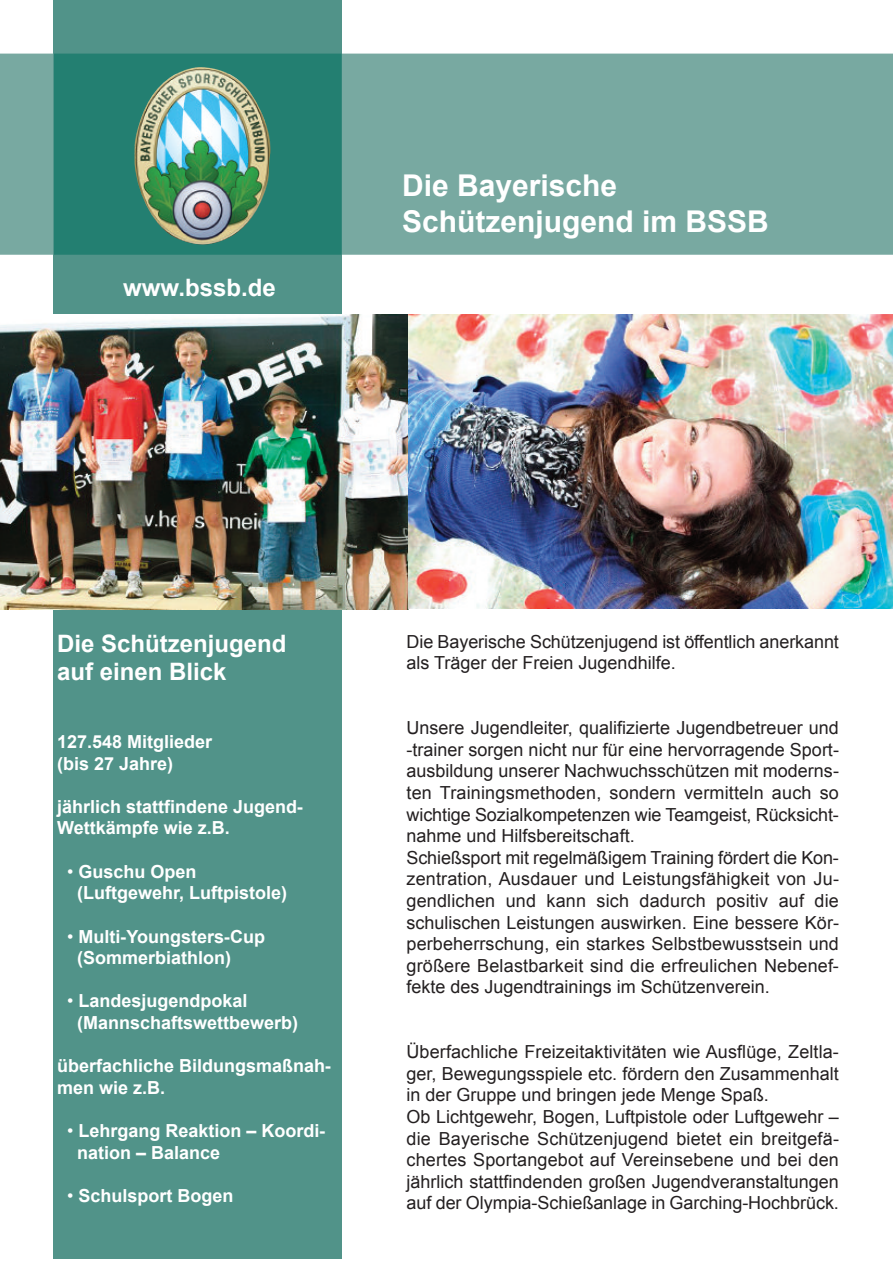
<style>
.page{position:relative;width:893px;height:1263px;background:#fff}
.page>*{position:absolute;margin:0;border:0;box-sizing:border-box;transform-origin:0 0}
.t1{font:700 30px/36px "Arial";color:#fff}
.t2{font:700 24px/28.8px "Arial";color:#fff}
.t3{font:18px/21.6px "Arial";color:#231f20}
.t4{font:700 18px/21.6px "Arial";color:#fff}
.s1{font-weight:400}
</style>
<div class="page">
<div style="left:54px;top:0;width:288px;height:1259px;background:#519389"></div>
<div style="left:0;top:54px;width:893px;height:201px;background:#78a9a1"></div>
<div style="left:54px;top:54px;width:288px;height:201px;background:#237f71"></div>
<img style="left:135px;top:67px;width:135px;height:178px">
<img style="left:0;top:315px;width:409px;height:295px">
<img style="left:408px;top:315px;width:485px;height:294px">
<h2 class="t2" style="left:123px;top:273px;width:154px">www.bssb.de</h2>
<h1 class="t1" style="left:402px;top:168px;width:368px">Die Bayerische<br>Schützenjugend im BSSB</h1>
<h2 class="t2" style="left:57px;top:629px;width:231px">Die Schützenjugend auf einen Blick</h2>
<p class="t4" style="left:57px;top:731px;width:157px">127.548 Mitglieder (bis 27 Jahre)</p>
<p class="t4" style="left:57px;top:796px;width:248px">jährlich stattfindene Jugend-<br>Wettkämpfe wie z.B.</p>
<p class="t4" style="left:77px;top:861px;width:211px;text-indent:-10px"><span class="s1">•</span> Guschu Open (Luftgewehr, Luftpistole)</p>
<p class="t4" style="left:77px;top:925px;width:189px;text-indent:-10px"><span class="s1">•</span> Multi-Youngsters-Cup (Sommerbiathlon)</p>
<p class="t4" style="left:77px;top:990px;width:223px;text-indent:-10px"><span class="s1">•</span> Landesjugendpokal (Mannschaftswettbewerb)</p>
<p class="t4" style="left:57px;top:1055px;width:276px">überfachliche Bildungsmaßnah&shy;men wie z.B.</p>
<p class="t4" style="left:77px;top:1120px;width:250px;text-indent:-10px"><span class="s1">•</span> Lehrgang Reaktion – Koordi&shy;nation – Balance</p>
<p class="t4" style="left:67px;top:1185px;width:168px"><span class="s1">•</span> Schulsport Bogen</p>
<p class="t3" style="left:406px;top:631px;width:434px">Die Bayerische Schützenjugend ist öffentlich anerkannt als Träger der Freien Jugendhilfe.</p>
<p class="t3" style="left:406px;top:717px;width:434px">Unsere Jugendleiter, qualifizierte Jugendbetreuer und -trainer sorgen nicht nur für eine hervorragende Sport&shy;ausbildung unserer Nachwuchsschützen mit moderns&shy;ten Trainingsmethoden, sondern vermitteln auch so wichtige Sozialkompetenzen wie Teamgeist, Rücksicht&shy;nahme und Hilfsbereitschaft.<br>Schießsport mit regelmäßigem Training fördert die Kon&shy;zentration, Ausdauer und Leistungsfähigkeit von Ju&shy;gendlichen und kann sich dadurch positiv auf die schulischen Leistungen auswirken. Eine bessere Kör&shy;perbeherrschung, ein starkes Selbstbewusstsein und größere Belastbarkeit sind die erfreulichen Nebenef&shy;fekte des Jugendtrainings im Schützenverein.</p>
<p class="t3" style="left:407px;top:1041px;width:434px">Überfachliche Freizeitaktivitäten wie Ausflüge, Zeltla&shy;ger, Bewegungsspiele etc. fördern den Zusammenhalt in der Gruppe und bringen jede Menge Spaß.<br>Ob Lichtgewehr, Bogen, Luftpistole oder Luftgewehr – die Bayerische Schützenjugend bietet ein breitgefä&shy;chertes Sportangebot auf Vereinsebene und bei den jährlich stattfindenden großen Jugendveranstaltungen auf der Olympia-Schießanlage in Garching-Hochbrück.</p>
</div>
